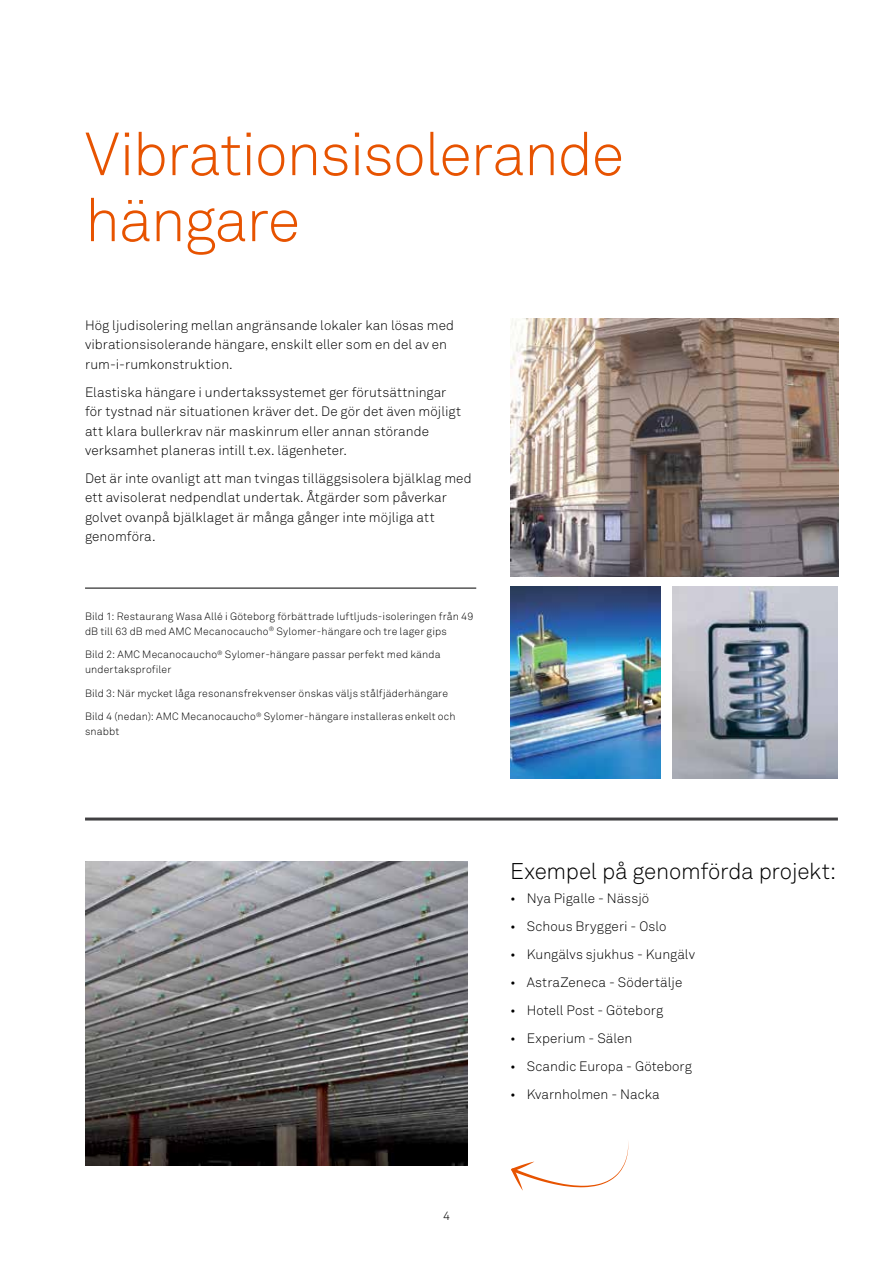
<style>
.page{position:relative;width:893px;height:1263px;background:#fff}
.page>*{position:absolute;margin:0;border:0;box-sizing:border-box;transform-origin:0 0}
.t1{font:60px/66px "Akkurat Light Pro";letter-spacing:-.025em;color:#e75300}
.t2{font:22.5px "Akkurat Light Pro";letter-spacing:-.01em;color:#000}
.t3{font:13.5px/19.5px "Akkurat Light Pro";letter-spacing:.005em;color:#000}
.t4{font:12px "Akkurat Light Pro";color:#000}
.t5{font:10.5px/15px "Akkurat Light Pro";letter-spacing:.015em;color:#000}
</style>
<div class="page">
<img style="left:85px;top:861px;width:383px;height:304px">
<hr style="left:85px;top:817px;width:753px;height:3px;background:#414042">
<svg style="left:511px;top:1149px;width:117px;height:42px"></svg>
<img style="left:511px;top:319px;width:327px;height:257px">
<img style="left:510px;top:587px;width:151px;height:191px">
<img style="left:672px;top:587px;width:166px;height:191px">
<hr style="left:85px;top:588px;width:391px;height:1px;background:#000">
<h1 class="t1" style="left:85px;top:122px;width:540px">Vibrationsisolerande hängare</h1>
<p class="t3" style="left:85px;top:315px;width:371px">Hög ljudisolering mellan angränsande lokaler kan lösas med vibrationsisolerande hängare, enskilt eller som en del av en rum-i-rumkonstruktion.</p>
<p class="t3" style="left:85px;top:382px;width:378px">Elastiska hängare i undertakssystemet ger förutsättningar för tystnad när situationen kräver det. De gör det även möjligt att klara bullerkrav när maskinrum eller annan störande verksamhet planeras intill t.ex. lägenheter.</p>
<p class="t3" style="left:85px;top:469px;width:388px">Det är inte ovanligt att man tvingas tilläggsisolera bjälklag med ett avisolerat nedpendlat undertak. Åtgärder som påverkar golvet ovanpå bjälklaget är många gånger inte möjliga att genomföra.</p>
<p class="t5" style="left:85px;top:609px;width:390px">Bild 1: Restaurang Wasa Allé i Göteborg förbättrade luftljuds-isoleringen från 49 dB till 63 dB med AMC Mecanocaucho<sup>®</sup> Sylomer-hängare och tre lager gips</p>
<p class="t5" style="left:85px;top:647px;width:357px">Bild 2: AMC Mecanocaucho<sup>®</sup> Sylomer-hängare passar perfekt med kända undertaksprofiler</p>
<p class="t5" style="left:85px;top:686px;width:365px">Bild 3: När mycket låga resonansfrekvenser önskas väljs stålfjäderhängare</p>
<p class="t5" style="left:85px;top:709px;width:372px">Bild 4 (nedan): AMC Mecanocaucho<sup>®</sup> Sylomer-hängare installeras enkelt och snabbt</p>
<p class="t4" style="left:443px;top:1209px;width:8px">4</p>
<h2 class="t2" style="left:510px;top:858px;width:327px">Exempel på genomförda projekt:</h2>
<p class="t3" style="left:510px;top:889px;width:141px">• Nya Pigalle - Nässjö</p>
<p class="t3" style="left:510px;top:917px;width:158px">• Schous Bryggeri - Oslo</p>
<p class="t3" style="left:510px;top:945px;width:186px">• Kungälvs sjukhus - Kungälv</p>
<p class="t3" style="left:510px;top:973px;width:174px">• AstraZeneca - Södertälje</p>
<p class="t3" style="left:510px;top:1001px;width:154px">• Hotell Post - Göteborg</p>
<p class="t3" style="left:510px;top:1029px;width:124px">• Experium - Sälen</p>
<p class="t3" style="left:510px;top:1057px;width:183px">• Scandic Europa - Göteborg</p>
<p class="t3" style="left:510px;top:1085px;width:151px">• Kvarnholmen - Nacka</p>
</div>
